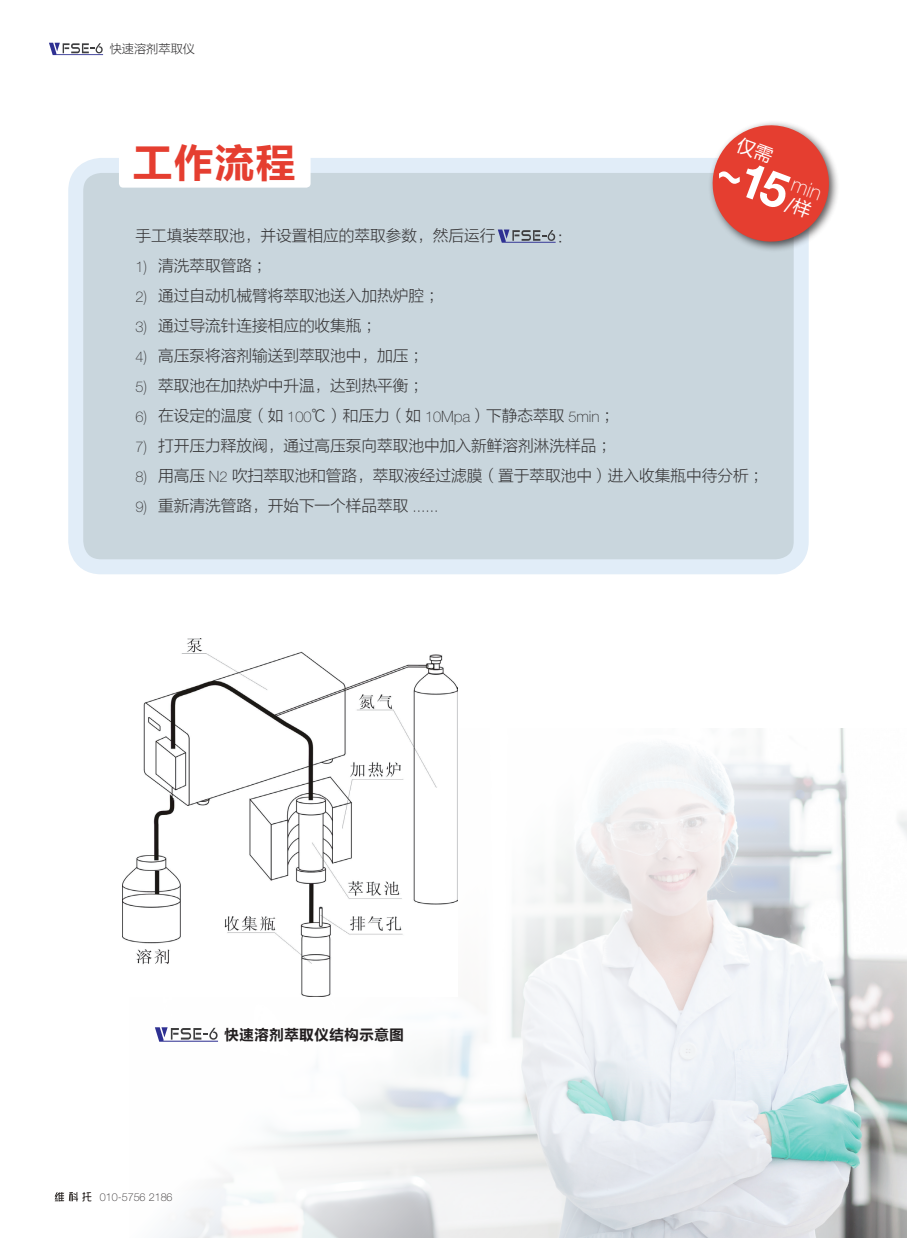
<style>
.page{position:relative;width:919px;height:1238px;background:#fff}
.page>*{position:absolute;margin:0;border:0;box-sizing:border-box;transform-origin:0 0}
.章节标题{font:40.95px "FZLTCHK GBK1 0";color:#e53e30}
.正文{font:15.6px "FZLTXHK GBK1 0";color:#333233}
.系列产品标题{font:15px "FZLTCHK GBK1 0";color:#231f20}
.t1{font:12.15px "FZLTXHK GBK1 0";color:#333233}
.t2{font:100 10.95px "Helvetica Neue LT Pro";color:#231f20}
.s1{font-family:"Helvetica Neue LT Pro";font-weight:100;font-size:14.85px}
.s2{font-family:"Helvetica Neue LT Pro";font-weight:100}
.s3{font-size:11.55px}
</style>
<div class="page">
<svg style="left:49px;top:43px;width:54px;height:12px"></svg>
<svg style="left:55px;top:1192px;width:37px;height:9px"></svg>
<div style="left:76px;top:165px;width:725px;height:402px;background:#c9d6dd;border-radius:26px"></div>
<div style="left:68px;top:158px;width:740px;height:416px;border:15px solid #e1edf8;border-radius:26px"></div>
<div style="left:119px;top:136px;width:191px;height:52px;background:#fff;border-radius:4px"></div>
<div style="left:707px;top:120px;width:132px;height:132px;background:#231f20;opacity:.75"></div>
<img style="left:159px;top:728px;width:747px;height:509px">
<img style="left:122px;top:639px;width:335px;height:357px">
<svg style="left:155px;top:1027px;width:63px;height:14px"></svg>
<svg style="left:497px;top:229px;width:58px;height:14px"></svg>
<svg style="left:708px;top:121px;width:124px;height:124px"></svg>
<p class="t1" style="left:110px;top:42px;width:87px">快速溶剂萃取仪</p>
<p class="章节标题" style="left:132px;top:140px;width:165px">工作流程</p>
<p class="正文" style="left:135px;top:227px;width:361px">手工填装萃取池，并设置相应的萃取参数，然后运行</p>
<p class="正文" style="left:556px;top:227px;width:17px">：</p>
<p class="正文" style="left:135px;top:257px;width:138px"><span class="s1">1</span><span class="s2">)</span> 清洗萃取管路；</p>
<p class="正文" style="left:135px;top:287px;width:310px"><span class="s1">2</span><span class="s2">)</span> 通过自动机械臂将萃取池送入加热炉腔；</p>
<p class="正文" style="left:135px;top:317px;width:247px"><span class="s1">3</span><span class="s2">)</span> 通过导流针连接相应的收集瓶；</p>
<p class="正文" style="left:135px;top:347px;width:294px"><span class="s1">4</span><span class="s2">)</span> 高压泵将溶剂输送到萃取池中，加压；</p>
<p class="正文" style="left:135px;top:377px;width:294px"><span class="s1">5</span><span class="s2">)</span> 萃取池在加热炉中升温，达到热平衡；</p>
<p class="正文" style="left:135px;top:407px;width:485px"><span class="s1">6</span><span class="s2">)</span> 在设定的温度（如 <span class="s1">100</span>℃）和压力（如 <span class="s1">10</span><span class="s2">Mpa</span>）下静态萃取 <span class="s1">5</span><span class="s2">min</span> ；</p>
<p class="正文" style="left:135px;top:437px;width:482px"><span class="s1">7</span><span class="s2">)</span> 打开压力释放阀，通过高压泵向萃取池中加入新鲜溶剂淋洗样品；</p>
<p class="正文" style="left:135px;top:467px;width:634px"><span class="s1">8</span><span class="s2">)</span> 用高压 <span class="s2">N</span><span class="s1">2</span> 吹扫萃取池和管路，萃取液经过滤膜（置于萃取池中）进入收集瓶中待分析；</p>
<p class="正文" style="left:135px;top:497px;width:305px"><span class="s1">9</span><span class="s2">)</span> 重新清洗管路，开始下一个样品萃取 <span class="s2">......</span></p>
<p class="系列产品标题" style="left:224px;top:1026px;width:181px">快速溶剂萃取仪结构示意图</p>
<p class="t2" style="left:100px;top:1190px;width:74px">010<span class="s3">-</span>5756 2186</p>
</div>
